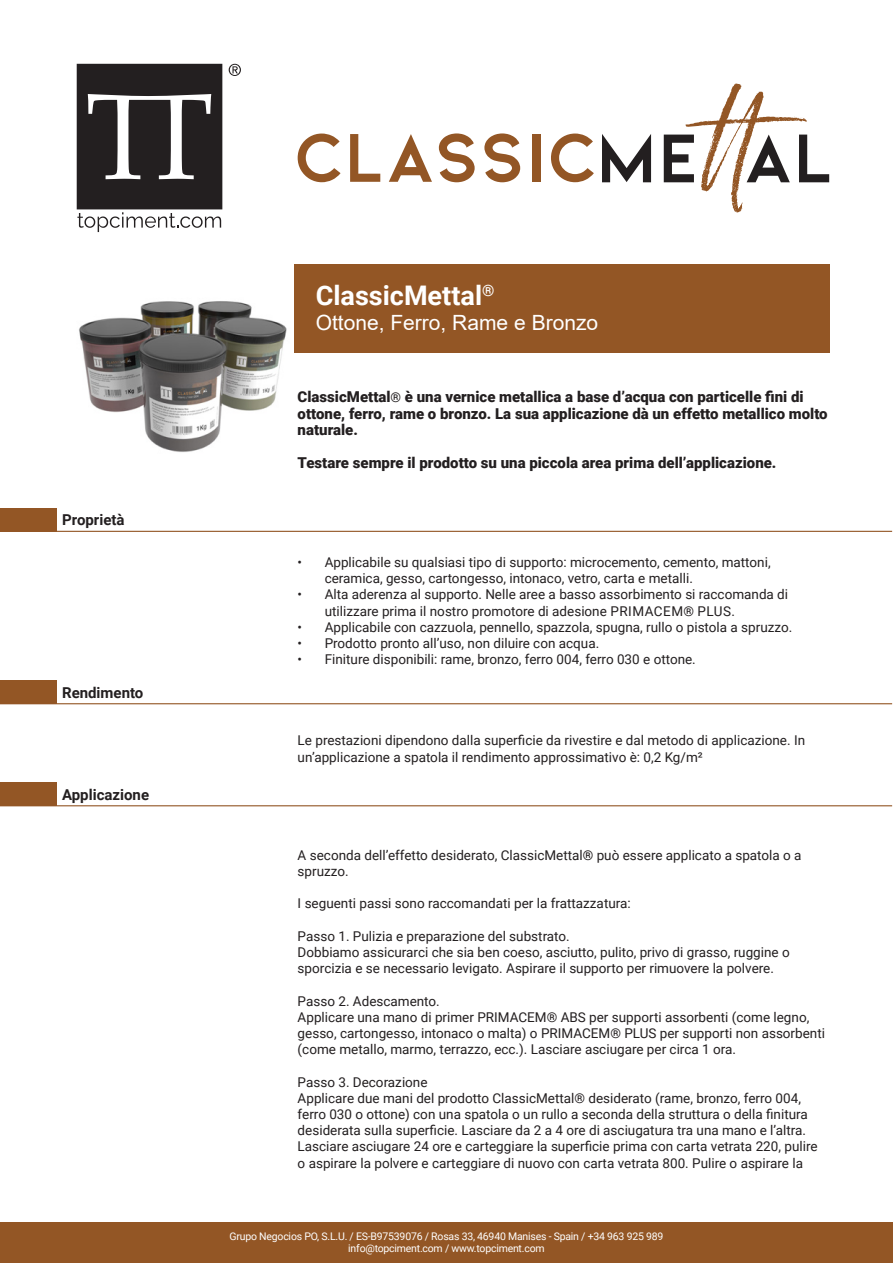
<style>
.page{position:relative;width:893px;height:1263px;background:#fff}
.page>*{position:absolute;margin:0;border:0;box-sizing:border-box;transform-origin:0 0}
.t1{font:700 27px "Roboto";color:#fff}
.t2{font:21px "Arial";color:#fff}
.TEXTO_DESTACADO{font:900 15px/16.5px "Roboto";color:#231f20}
.t3{font:700 15px "Roboto";color:#231f20}
.TEXTO_GROSO{font:13.5px/16.2px "Roboto";color:#231f20}
.t4{font:10.5px/12px "Roboto";letter-spacing:-.02em;color:#fff;text-align:center}
.s1{font-weight:400;font-size:13.5px}
.s2{font-weight:700}
</style>
<div class="page">
<div style="left:0;top:1222px;width:893px;height:41px;background:#935625"></div>
<img style="left:79px;top:301px;width:219px;height:151px">
<div style="left:294px;top:264px;width:535px;height:88px;background:#935625"></div>
<svg style="left:77px;top:64px;width:145px;height:168px"></svg>
<svg style="left:229px;top:64px;width:12px;height:12px"></svg>
<svg style="left:602px;top:134px;width:49px;height:48px"></svg>
<svg style="left:664px;top:83px;width:165px;height:130px"></svg>
<svg style="left:298px;top:134px;width:43px;height:48px"></svg>
<svg style="left:350px;top:134px;width:30px;height:48px"></svg>
<svg style="left:389px;top:134px;width:43px;height:48px"></svg>
<svg style="left:439px;top:133px;width:36px;height:49px"></svg>
<svg style="left:484px;top:133px;width:36px;height:49px"></svg>
<div style="left:532px;top:134px;width:8px;height:48px;background:#935625"></div>
<svg style="left:551px;top:134px;width:43px;height:48px"></svg>
<div style="left:0;top:508px;width:56px;height:23px;background:#935625"></div>
<hr style="left:0;top:531px;width:56px;height:1px;background:#935625">
<hr style="left:56px;top:531px;width:836px;height:1px;background:#935625">
<div style="left:0;top:680px;width:56px;height:24px;background:#935625"></div>
<hr style="left:56px;top:703px;width:836px;height:1px;background:#935625">
<div style="left:0;top:782px;width:56px;height:24px;background:#935625"></div>
<hr style="left:56px;top:805px;width:836px;height:1px;background:#935625">
<h3 class="t3" style="left:62px;top:509px;width:64px">Proprietà</h3>
<h3 class="t3" style="left:62px;top:682px;width:83px">Rendimento</h3>
<h3 class="t3" style="left:62px;top:784px;width:89px">Applicazione</h3>
<h1 class="t1" style="left:316px;top:277px;width:180px">ClassicMettal<sup>®</sup></h1>
<h2 class="t2" style="left:316px;top:308px;width:284px">Ottone, Ferro, Rame e Bronzo</h2>
<p class="TEXTO_DESTACADO" style="left:298px;top:388px;width:532px">ClassicMettal<span class="s1">®</span> è una vernice metallica a base d’acqua con particelle fini di ottone, ferro, rame o bronzo. La sua applicazione dà un effetto metallico molto naturale.</p>
<p class="TEXTO_DESTACADO" style="left:298px;top:454px;width:480px">Testare sempre il prodotto su una piccola area prima dell’applicazione.</p>
<p class="TEXTO_GROSO" style="left:325px;top:553px;width:447px;text-indent:-27px">• Applicabile su qualsiasi tipo di supporto: microcemento, cemento, mattoni, ceramica, gesso, cartongesso, intonaco, vetro, carta e metalli.</p>
<p class="TEXTO_GROSO" style="left:325px;top:586px;width:465px;text-indent:-27px">• Alta aderenza al supporto. Nelle aree a basso assorbimento si raccomanda di utilizzare prima il nostro promotore di adesione PRIMACEM® PLUS.</p>
<p class="TEXTO_GROSO" style="left:298px;top:618px;width:496px">• Applicabile con cazzuola, pennello, spazzola, spugna, rullo o pistola a spruzzo.</p>
<p class="TEXTO_GROSO" style="left:298px;top:634px;width:303px">• Prodotto pronto all’uso, non diluire con acqua.</p>
<p class="TEXTO_GROSO" style="left:298px;top:651px;width:400px">• Finiture disponibili: rame, bronzo, ferro 004, ferro 030 e ottone.</p>
<p class="TEXTO_GROSO" style="left:298px;top:732px;width:509px">Le prestazioni dipendono dalla superficie da rivestire e dal metodo di applicazione. In un’applicazione a spatola il rendimento approssimativo è: 0,2 Kg/m²</p>
<p class="TEXTO_GROSO" style="left:298px;top:846px;width:505px">A seconda dell’effetto desiderato, ClassicMettal<span class="s2">®</span> può essere applicato a spatola o a spruzzo.</p>
<p class="TEXTO_GROSO" style="left:298px;top:895px;width:335px">I seguenti passi sono raccomandati per la frattazzatura:</p>
<p class="TEXTO_GROSO" style="left:298px;top:927px;width:274px">Passo 1. Pulizia e preparazione del substrato.</p>
<p class="TEXTO_GROSO" style="left:298px;top:943px;width:494px">Dobbiamo assicurarci che sia ben coeso, asciutto, pulito, privo di grasso, ruggine o sporcizia e se necessario levigato. Aspirare il supporto per rimuovere la polvere.</p>
<p class="TEXTO_GROSO" style="left:298px;top:992px;width:144px">Passo 2. Adescamento.</p>
<p class="TEXTO_GROSO" style="left:298px;top:1008px;width:529px">Applicare una mano di primer PRIMACEM® ABS per supporti assorbenti (come legno, gesso, cartongesso, intonaco o malta) o PRIMACEM® PLUS per supporti non assorbenti (come metallo, marmo, terrazzo, ecc.). Lasciare asciugare per circa 1 ora.</p>
<p class="TEXTO_GROSO" style="left:298px;top:1073px;width:131px">Passo 3. Decorazione</p>
<p class="TEXTO_GROSO" style="left:298px;top:1089px;width:521px">Applicare due mani del prodotto ClassicMettal® desiderato (rame, bronzo, ferro 004, ferro 030 o ottone) con una spatola o un rullo a seconda della struttura o della finitura desiderata sulla superficie. Lasciare da 2 a 4 ore di asciugatura tra una mano e l’altra.<br>Lasciare asciugare 24 ore e carteggiare la superficie prima con carta vetrata 220, pulire o aspirare la polvere e carteggiare di nuovo con carta vetrata 800. Pulire o aspirare la</p>
<p class="t4" style="left:230px;top:1230px;width:435px">Grupo Negocios PO, S.L.U. / ES-B97539076 / Rosas 33, 46940 Manises - Spain / +34 963 925 989 info@topciment.com / www.topciment.com</p>
</div>
